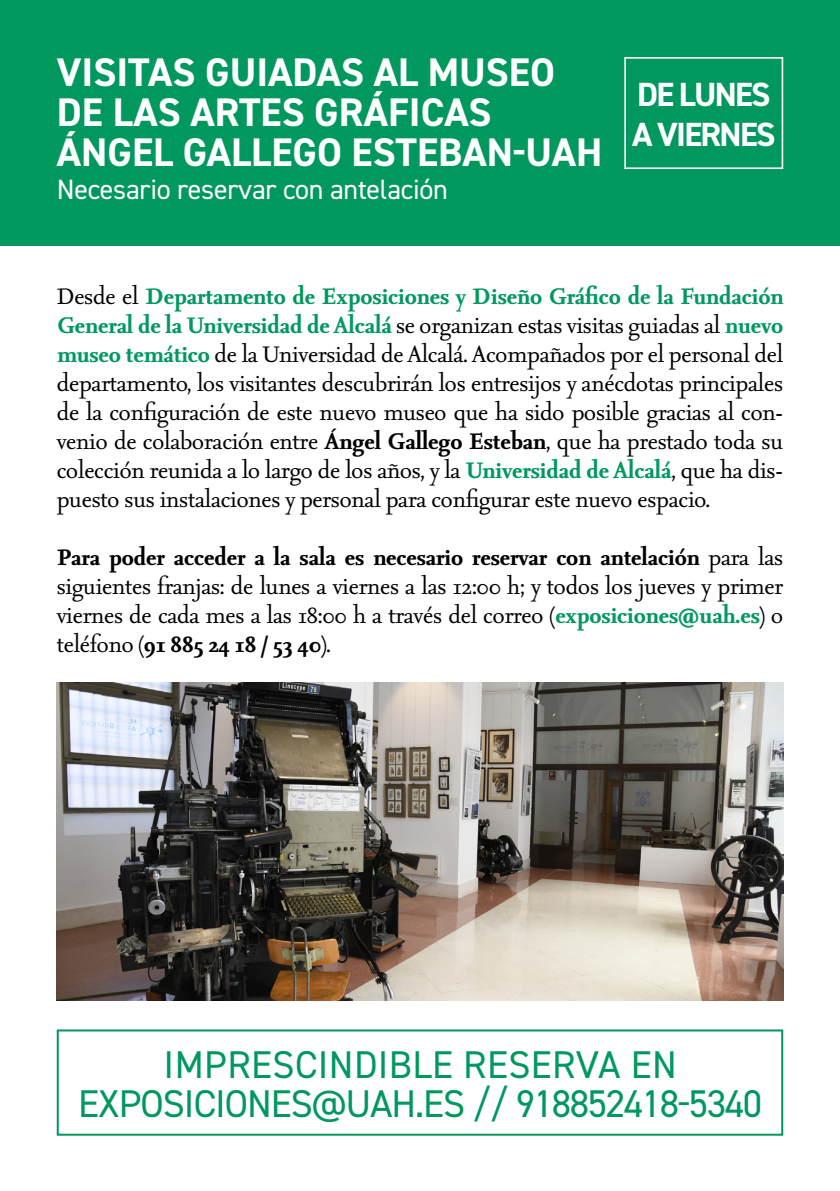
<style>
.page{position:relative;width:840px;height:1191px;background:#fff}
.page>*{position:absolute;margin:0;border:0;box-sizing:border-box;transform-origin:0 0}
.t1{font:700 40px/40px "DIN2014";color:#fff}
.t2{font:38.8px/38.8px "DIN2014";letter-spacing:-.025em;color:#00985f;text-align:center}
.t3{font:700 33.6px/40.4px "DIN2014";letter-spacing:-.05em;color:#fff}
.t4{font:28px "DIN2014";letter-spacing:-.01em;color:#fff}
.t5{font:27px/29px "Seria Pro";letter-spacing:-.01em;color:#000;text-align:justify}
.s1{font-weight:700;color:#00985f}
.s2{font-weight:700}
</style>
<div class="page">
<div style="left:0;top:0;width:839px;height:246px;background:#00985f"></div>
<div style="left:57px;top:1029px;width:725px;height:106px;border:2px solid #00985f"></div>
<div style="left:624px;top:57px;width:158px;height:112px;border:2px solid #fff"></div>
<img style="left:57px;top:682px;width:725px;height:318px">
<h1 class="t1" style="left:57px;top:52px;width:546px">VISITAS GUIADAS AL MUSEO<br>DE LAS ARTES GRÁFICAS<br>ÁNGEL GALLEGO ESTEBAN-UAH</h1>
<p class="t4" style="left:57px;top:172px;width:392px">Necesario reservar con antelación</p>
<p class="t3" style="left:631px;top:74px;width:145px">DE LUNES<br>A VIERNES</p>
<p class="t5" style="left:57px;top:281px;width:727px">Desde el <span class="s1">Departamento de Exposiciones y Diseño Gráfico de la Fundación General de la Universidad de Alcalá</span> se organizan estas visitas guiadas al <span class="s1">nuevo museo temático</span> de la Universidad de Alcalá. Acompañados por el personal del departamento, los visitantes descubrirán los entresijos y anécdotas principales de la configuración de este nuevo museo que ha sido posible gracias al con&shy;venio de colaboración entre <span class="s2">Ángel Gallego Esteban</span>, que ha prestado toda su colección reunida a lo largo de los años, y la <span class="s1">Universidad de Alcalá</span>, que ha dis&shy;puesto sus instalaciones y personal para configurar este nuevo espacio.</p>
<p class="t5" style="left:57px;top:541px;width:727px"><span class="s2">Para poder acceder a la sala es necesario reservar con antelación</span> para las siguientes franjas: de lunes a viernes a las 12:00 h; y todos los jueves y primer viernes de cada mes a las 18:00 h a través del correo (<span class="s1">exposiciones@uah.es</span>) o teléfono (<span class="s2">91 885 24 18 / 53 40</span>).</p>
<h2 class="t2" style="left:78px;top:1044px;width:685px">IMPRESCINDIBLE RESERVA EN<br>EXPOSICIONES@UAH.ES // 918852418-5340</h2>
</div>
